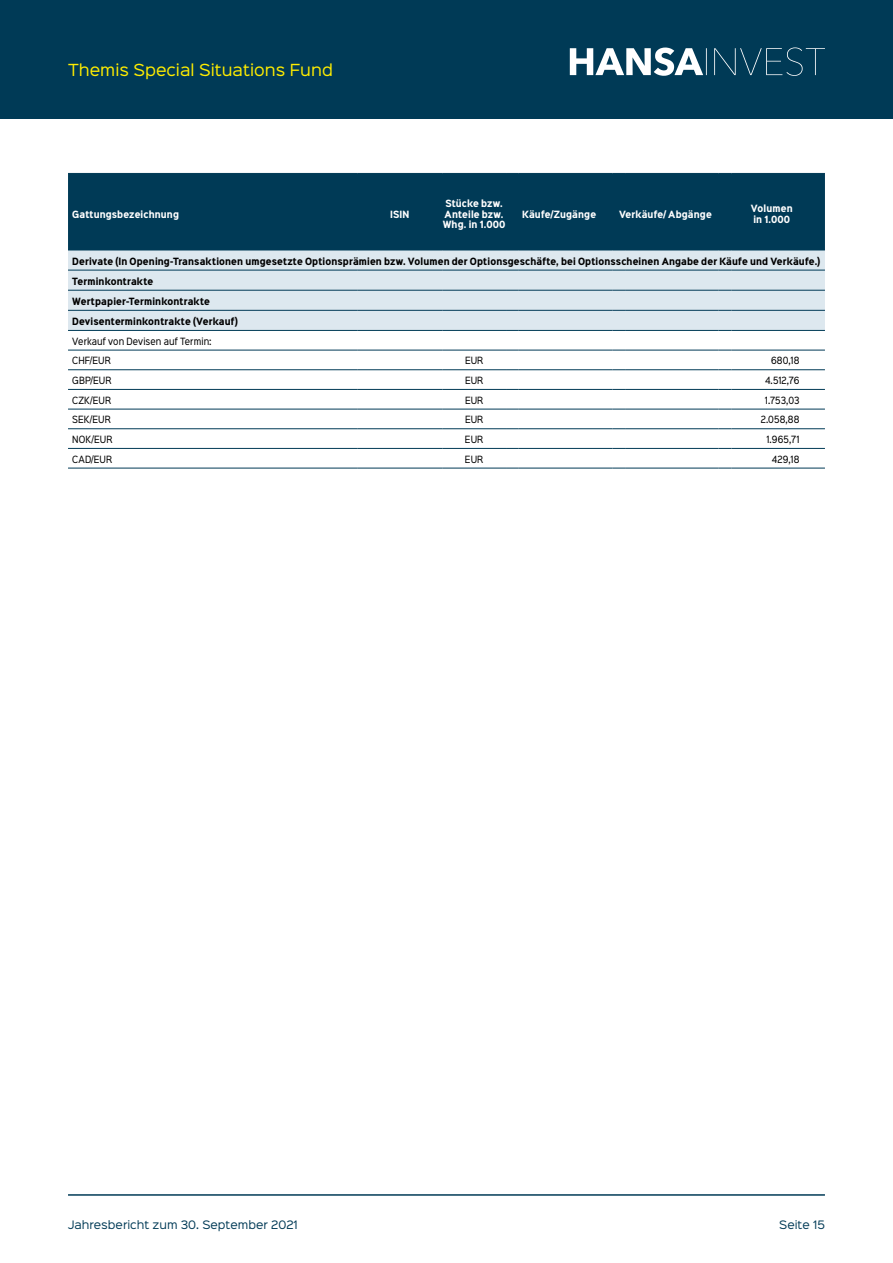
<style>
.page{position:relative;width:893px;height:1263px;background:#fff}
.page>*{position:absolute;margin:0;border:0;box-sizing:border-box;transform-origin:0 0}
.t1{font:15px "Sinkin Sans 400";color:#ffed00}
.t2{font:10.5px "Sinkin Sans 400";color:#003a56}
.t3{font:700 9px "Sinkin Sans Narrow W01 700";letter-spacing:.015em;color:#000}
.t4{font:9px/19.6px "Sinkin Sans Narrow W01 400 Rg";letter-spacing:.01em;color:#000}
.t5{font:700 9px/10.8px "Sinkin Sans Narrow W01 700";letter-spacing:.015em;color:#fff}
</style>
<div class="page">
<div style="left:0;top:0;width:893px;height:119px;background:#003a56"></div>
<svg style="left:570px;top:47px;width:255px;height:29px"></svg>
<hr style="left:68px;top:1194px;width:757px;height:2px;background:#003a56">
<div style="left:68px;top:174px;width:757px;height:76px;background:#003a56"></div>
<div style="left:68px;top:251px;width:757px;height:79px;background:#dde8ef"></div>
<hr style="left:68px;top:250px;width:289px;height:1px;background:#003a56">
<hr style="left:357px;top:250px;width:85px;height:1px;background:#003a56">
<hr style="left:442px;top:250px;width:64px;height:1px;background:#003a56">
<svg style="left:506px;top:250px;width:13px;height:1px"></svg>
<hr style="left:519px;top:250px;width:93px;height:1px;background:#003a56">
<svg style="left:612px;top:250px;width:13px;height:1px"></svg>
<hr style="left:625px;top:250px;width:94px;height:1px;background:#003a56">
<svg style="left:719px;top:250px;width:12px;height:1px"></svg>
<hr style="left:731px;top:250px;width:94px;height:1px;background:#003a56">
<hr style="left:68px;top:350px;width:289px;height:1px;background:#003a56">
<hr style="left:357px;top:350px;width:85px;height:1px;background:#003a56">
<hr style="left:442px;top:350px;width:64px;height:1px;background:#003a56">
<svg style="left:506px;top:350px;width:13px;height:1px"></svg>
<hr style="left:519px;top:350px;width:93px;height:1px;background:#003a56">
<svg style="left:612px;top:350px;width:13px;height:1px"></svg>
<hr style="left:625px;top:350px;width:94px;height:1px;background:#003a56">
<svg style="left:719px;top:350px;width:12px;height:1px"></svg>
<hr style="left:731px;top:350px;width:94px;height:1px;background:#003a56">
<hr style="left:68px;top:369px;width:289px;height:1px;background:#003a56">
<hr style="left:357px;top:369px;width:85px;height:1px;background:#003a56">
<hr style="left:442px;top:369px;width:64px;height:1px;background:#003a56">
<svg style="left:506px;top:369px;width:13px;height:1px"></svg>
<hr style="left:519px;top:369px;width:93px;height:1px;background:#003a56">
<svg style="left:612px;top:369px;width:13px;height:1px"></svg>
<hr style="left:625px;top:369px;width:94px;height:1px;background:#003a56">
<svg style="left:719px;top:369px;width:12px;height:1px"></svg>
<hr style="left:731px;top:369px;width:94px;height:1px;background:#003a56">
<hr style="left:68px;top:389px;width:289px;height:1px;background:#003a56">
<hr style="left:357px;top:389px;width:85px;height:1px;background:#003a56">
<hr style="left:442px;top:389px;width:64px;height:1px;background:#003a56">
<svg style="left:506px;top:389px;width:13px;height:1px"></svg>
<hr style="left:519px;top:389px;width:93px;height:1px;background:#003a56">
<svg style="left:612px;top:389px;width:13px;height:1px"></svg>
<hr style="left:625px;top:389px;width:94px;height:1px;background:#003a56">
<svg style="left:719px;top:389px;width:12px;height:1px"></svg>
<hr style="left:731px;top:389px;width:94px;height:1px;background:#003a56">
<hr style="left:68px;top:409px;width:289px;height:1px;background:#003a56">
<hr style="left:357px;top:409px;width:85px;height:1px;background:#003a56">
<hr style="left:442px;top:409px;width:64px;height:1px;background:#003a56">
<svg style="left:506px;top:409px;width:13px;height:1px"></svg>
<hr style="left:519px;top:409px;width:93px;height:1px;background:#003a56">
<svg style="left:612px;top:409px;width:13px;height:1px"></svg>
<hr style="left:625px;top:409px;width:94px;height:1px;background:#003a56">
<svg style="left:719px;top:409px;width:12px;height:1px"></svg>
<hr style="left:731px;top:409px;width:94px;height:1px;background:#003a56">
<hr style="left:68px;top:428px;width:289px;height:1px;background:#003a56">
<hr style="left:357px;top:428px;width:85px;height:1px;background:#003a56">
<hr style="left:442px;top:428px;width:64px;height:1px;background:#003a56">
<svg style="left:506px;top:428px;width:13px;height:1px"></svg>
<hr style="left:519px;top:428px;width:93px;height:1px;background:#003a56">
<svg style="left:612px;top:428px;width:13px;height:1px"></svg>
<hr style="left:625px;top:428px;width:94px;height:1px;background:#003a56">
<svg style="left:719px;top:428px;width:12px;height:1px"></svg>
<hr style="left:731px;top:428px;width:94px;height:1px;background:#003a56">
<hr style="left:68px;top:448px;width:289px;height:1px;background:#003a56">
<hr style="left:357px;top:448px;width:85px;height:1px;background:#003a56">
<hr style="left:442px;top:448px;width:64px;height:1px;background:#003a56">
<svg style="left:506px;top:448px;width:13px;height:1px"></svg>
<hr style="left:519px;top:448px;width:93px;height:1px;background:#003a56">
<svg style="left:612px;top:448px;width:13px;height:1px"></svg>
<hr style="left:625px;top:448px;width:94px;height:1px;background:#003a56">
<svg style="left:719px;top:448px;width:12px;height:1px"></svg>
<hr style="left:731px;top:448px;width:94px;height:1px;background:#003a56">
<hr style="left:68px;top:468px;width:289px;height:1px;background:#003a56">
<hr style="left:357px;top:468px;width:85px;height:1px;background:#003a56">
<hr style="left:442px;top:468px;width:64px;height:1px;background:#003a56">
<svg style="left:506px;top:468px;width:13px;height:1px"></svg>
<hr style="left:519px;top:468px;width:93px;height:1px;background:#003a56">
<svg style="left:612px;top:468px;width:13px;height:1px"></svg>
<hr style="left:625px;top:468px;width:94px;height:1px;background:#003a56">
<svg style="left:719px;top:468px;width:12px;height:1px"></svg>
<hr style="left:731px;top:468px;width:94px;height:1px;background:#003a56">
<hr style="left:68px;top:173px;width:289px;height:1px;background:#003a56">
<hr style="left:357px;top:173px;width:85px;height:1px;background:#003a56">
<hr style="left:442px;top:173px;width:64px;height:1px;background:#003a56">
<svg style="left:506px;top:173px;width:13px;height:1px"></svg>
<hr style="left:519px;top:173px;width:93px;height:1px;background:#003a56">
<svg style="left:612px;top:173px;width:13px;height:1px"></svg>
<hr style="left:625px;top:173px;width:94px;height:1px;background:#003a56">
<svg style="left:719px;top:173px;width:12px;height:1px"></svg>
<hr style="left:731px;top:173px;width:94px;height:1px;background:#003a56">
<hr style="left:68px;top:290px;width:289px;height:1px;background:#003a56">
<hr style="left:357px;top:290px;width:85px;height:1px;background:#003a56">
<hr style="left:442px;top:290px;width:64px;height:1px;background:#003a56">
<svg style="left:506px;top:290px;width:13px;height:1px"></svg>
<hr style="left:519px;top:290px;width:93px;height:1px;background:#003a56">
<svg style="left:612px;top:290px;width:13px;height:1px"></svg>
<hr style="left:625px;top:290px;width:94px;height:1px;background:#003a56">
<svg style="left:719px;top:290px;width:12px;height:1px"></svg>
<hr style="left:731px;top:290px;width:94px;height:1px;background:#003a56">
<hr style="left:68px;top:310px;width:289px;height:1px;background:#003a56">
<hr style="left:357px;top:310px;width:85px;height:1px;background:#003a56">
<hr style="left:442px;top:310px;width:64px;height:1px;background:#003a56">
<svg style="left:506px;top:310px;width:13px;height:1px"></svg>
<hr style="left:519px;top:310px;width:93px;height:1px;background:#003a56">
<svg style="left:612px;top:310px;width:13px;height:1px"></svg>
<hr style="left:625px;top:310px;width:94px;height:1px;background:#003a56">
<svg style="left:719px;top:310px;width:12px;height:1px"></svg>
<hr style="left:731px;top:310px;width:94px;height:1px;background:#003a56">
<hr style="left:68px;top:330px;width:289px;height:1px;background:#003a56">
<hr style="left:357px;top:330px;width:85px;height:1px;background:#003a56">
<hr style="left:442px;top:330px;width:64px;height:1px;background:#003a56">
<svg style="left:506px;top:330px;width:13px;height:1px"></svg>
<hr style="left:519px;top:330px;width:93px;height:1px;background:#003a56">
<svg style="left:612px;top:330px;width:13px;height:1px"></svg>
<hr style="left:625px;top:330px;width:94px;height:1px;background:#003a56">
<svg style="left:719px;top:330px;width:12px;height:1px"></svg>
<hr style="left:731px;top:330px;width:94px;height:1px;background:#003a56">
<hr style="left:68px;top:270px;width:289px;height:1px;background:#003a56">
<hr style="left:357px;top:270px;width:85px;height:1px;background:#003a56">
<hr style="left:442px;top:270px;width:64px;height:1px;background:#003a56">
<svg style="left:506px;top:270px;width:13px;height:1px"></svg>
<hr style="left:519px;top:270px;width:93px;height:1px;background:#003a56">
<svg style="left:612px;top:270px;width:13px;height:1px"></svg>
<hr style="left:625px;top:270px;width:94px;height:1px;background:#003a56">
<svg style="left:719px;top:270px;width:12px;height:1px"></svg>
<hr style="left:731px;top:270px;width:94px;height:1px;background:#003a56">
<h1 class="t1" style="left:68px;top:57px;width:266px">Themis Special Situations Fund</h1>
<p class="t5" style="left:72px;top:208px;width:108px">Gattungsbezeichnung</p>
<p class="t5" style="left:390px;top:208px;width:21px">ISIN</p>
<p class="t5" style="left:443px;top:197px;width:64px">Stücke bzw.<br>Anteile bzw.<br>Whg. in 1.000</p>
<p class="t5" style="left:522px;top:208px;width:75px">Käufe/Zugänge</p>
<p class="t5" style="left:619px;top:208px;width:94px">Verkäufe/ Abgänge</p>
<p class="t5" style="left:751px;top:203px;width:43px">Volumen in 1.000</p>
<p class="t3" style="left:72px;top:254px;width:750px">Derivate (In Opening-Transaktionen umgesetzte Optionsprämien bzw. Volumen der Optionsgeschäfte, bei Optionsscheinen Angabe der Käufe und Verkäufe.)</p>
<p class="t3" style="left:72px;top:274px;width:83px">Terminkontrakte</p>
<p class="t3" style="left:72px;top:295px;width:139px">Wertpapier-Terminkontrakte</p>
<p class="t3" style="left:72px;top:315px;width:167px">Devisenterminkontrakte (Verkauf)</p>
<p class="t4" style="left:72px;top:331px;width:141px">Verkauf von Devisen auf Termin:<br>CHF/EUR</p>
<p class="t4" style="left:465px;top:350px;width:20px">EUR</p>
<p class="t4" style="left:771px;top:350px;width:30px">680,18</p>
<p class="t4" style="left:72px;top:370px;width:41px">GBP/EUR</p>
<p class="t4" style="left:465px;top:370px;width:20px">EUR</p>
<p class="t4" style="left:765px;top:370px;width:36px">4.512,76</p>
<p class="t4" style="left:72px;top:390px;width:40px">CZK/EUR</p>
<p class="t4" style="left:465px;top:390px;width:20px">EUR</p>
<p class="t4" style="left:765px;top:390px;width:36px">1.753,03</p>
<p class="t4" style="left:72px;top:409px;width:40px">SEK/EUR</p>
<p class="t4" style="left:465px;top:409px;width:20px">EUR</p>
<p class="t4" style="left:761px;top:409px;width:40px">2.058,88</p>
<p class="t4" style="left:72px;top:429px;width:42px">NOK/EUR</p>
<p class="t4" style="left:465px;top:429px;width:20px">EUR</p>
<p class="t4" style="left:766px;top:429px;width:35px">1.965,71</p>
<p class="t4" style="left:72px;top:449px;width:41px">CAD/EUR</p>
<p class="t4" style="left:465px;top:449px;width:20px">EUR</p>
<p class="t4" style="left:772px;top:449px;width:29px">429,18</p>
<p class="t2" style="left:68px;top:1216px;width:231px">Jahresbericht zum 30. September 2021</p>
<p class="t2" style="left:779px;top:1216px;width:47px">Seite 15</p>
</div>
